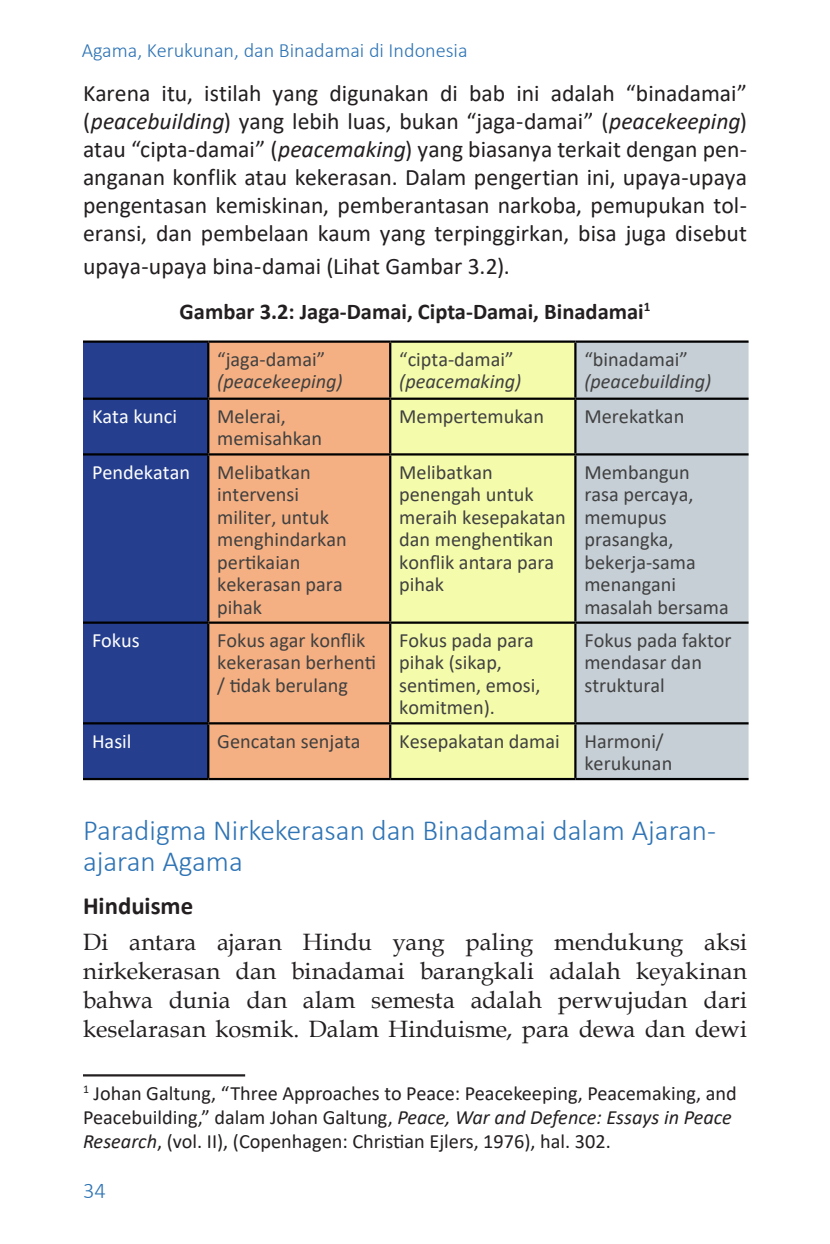
<style>
.page{position:relative;width:830px;height:1244px;background:#fff}
.page>*{position:absolute;margin:0;border:0;box-sizing:border-box;transform-origin:0 0}
.Sub_Bab{font:300 29.25px/31.5px "Calibri";color:#2e74b5}
.Sub_Sub_Bab{font:700 24.75px "Calibri";color:#231f20}
.t1{font:23.62px/28.1px "Calibri";color:#231f20;text-align:justify}
.Isi{font:23.62px/29.2px "Book Antiqua";letter-spacing:.005em;color:#231f20;text-align:justify}
.Gambar_Header{font:700 22.5px "Calibri";color:#231f20}
.t2{font:300 22.5px "Calibri";color:#2e74b5}
.Tabel_Isi{font:20.25px/22.5px "Calibri";color:#404040}
.Footnote_text{font:20.25px/24.3px "Calibri";color:#231f20}
.Tabel_Isi-2{font:italic 20.25px/22.5px "Calibri";color:#404040}
.t3{font:300 20.25px "Calibri";color:#2e74b5}
.Tabel_Isi-3{font:20.25px "Calibri";color:#fff}
.s1{font-style:italic}
.s2{font-style:normal}
</style>
<div class="page">
<div style="left:83px;top:343px;width:124px;height:435px;background:#253f8e"></div>
<div style="left:209px;top:343px;width:180px;height:435px;background:#f4b083"></div>
<div style="left:391px;top:343px;width:183px;height:435px;background:#f4fbab"></div>
<div style="left:576px;top:343px;width:172px;height:435px;background:#c6cfd6"></div>
<hr style="left:83px;top:340px;width:125px;height:3px;background:#000">
<hr style="left:208px;top:340px;width:182px;height:3px;background:#000">
<hr style="left:207px;top:343px;width:2px;height:54px;background:#000">
<hr style="left:390px;top:340px;width:185px;height:3px;background:#000">
<hr style="left:389px;top:343px;width:2px;height:54px;background:#000">
<hr style="left:575px;top:340px;width:173px;height:3px;background:#000">
<hr style="left:574px;top:343px;width:2px;height:54px;background:#000">
<hr style="left:83px;top:397px;width:125px;height:3px;background:#000">
<hr style="left:208px;top:397px;width:182px;height:3px;background:#000">
<hr style="left:207px;top:400px;width:2px;height:53px;background:#000">
<hr style="left:390px;top:397px;width:185px;height:3px;background:#000">
<hr style="left:389px;top:400px;width:2px;height:53px;background:#000">
<hr style="left:575px;top:397px;width:173px;height:3px;background:#000">
<hr style="left:574px;top:400px;width:2px;height:53px;background:#000">
<hr style="left:83px;top:453px;width:125px;height:2px;background:#000">
<hr style="left:208px;top:453px;width:182px;height:2px;background:#000">
<hr style="left:207px;top:455px;width:2px;height:166px;background:#000">
<hr style="left:390px;top:453px;width:185px;height:2px;background:#000">
<hr style="left:389px;top:455px;width:2px;height:166px;background:#000">
<hr style="left:575px;top:453px;width:173px;height:2px;background:#000">
<hr style="left:574px;top:455px;width:2px;height:166px;background:#000">
<hr style="left:83px;top:621px;width:125px;height:3px;background:#000">
<hr style="left:208px;top:621px;width:182px;height:3px;background:#000">
<hr style="left:207px;top:624px;width:2px;height:98px;background:#000">
<hr style="left:390px;top:621px;width:185px;height:3px;background:#000">
<hr style="left:389px;top:624px;width:2px;height:98px;background:#000">
<hr style="left:575px;top:621px;width:173px;height:3px;background:#000">
<hr style="left:574px;top:624px;width:2px;height:98px;background:#000">
<hr style="left:83px;top:722px;width:125px;height:2px;background:#000">
<hr style="left:208px;top:722px;width:182px;height:2px;background:#000">
<hr style="left:207px;top:724px;width:2px;height:54px;background:#000">
<hr style="left:390px;top:722px;width:185px;height:2px;background:#000">
<hr style="left:389px;top:724px;width:2px;height:54px;background:#000">
<hr style="left:575px;top:722px;width:173px;height:2px;background:#000">
<hr style="left:574px;top:724px;width:2px;height:54px;background:#000">
<hr style="left:83px;top:778px;width:125px;height:2px;background:#000">
<hr style="left:208px;top:778px;width:182px;height:2px;background:#000">
<hr style="left:390px;top:778px;width:185px;height:2px;background:#000">
<hr style="left:575px;top:778px;width:173px;height:2px;background:#000">
<hr style="left:83px;top:1074px;width:162px;height:2px;background:#231f20">
<p class="t3" style="left:82px;top:38px;width:387px">Agama, Kerukunan, dan Binadamai di Indonesia</p>
<p class="t1" style="left:83px;top:78px;width:665px">Karena itu, istilah yang digunakan di bab ini adalah “binadamai” (<span class="s1">peacebuilding</span>) yang lebih luas, bukan “jaga-damai” (<span class="s1">peacekeeping</span>) atau “cipta-damai” (<span class="s1">peacemaking</span>) yang biasanya terkait dengan pen&shy;anganan konflik atau kekerasan. Dalam pengertian ini, upaya-upaya pengentasan kemiskinan, pemberantasan narkoba, pemupukan tol&shy;eransi, dan pembelaan kaum yang terpinggirkan, bisa juga disebut</p>
<p class="t1" style="left:83px;top:251px;width:428px">upaya-upaya bina-damai (Lihat Gambar 3.2).</p>
<p class="Gambar_Header" style="left:179px;top:295px;width:472px">Gambar 3.2: Jaga-Damai, Cipta-Damai, Binadamai<sup>1</sup></p>
<p class="Tabel_Isi-2" style="left:217px;top:347px;width:127px"><span class="s2">“jaga-damai” </span>(peacekeeping)</p>
<p class="Tabel_Isi" style="left:399px;top:347px;width:123px">“cipta-damai” <span class="s1">(peacemaking)</span></p>
<p class="Tabel_Isi-2" style="left:584px;top:347px;width:128px"><span class="s2">“binadamai” </span>(peacebuilding)</p>
<p class="Tabel_Isi-3" style="left:92px;top:402px;width:86px">Kata kunci</p>
<p class="Tabel_Isi" style="left:217px;top:404px;width:106px">Melerai, memisahkan</p>
<p class="Tabel_Isi" style="left:399px;top:404px;width:146px">Mempertemukan</p>
<p class="Tabel_Isi" style="left:584px;top:404px;width:101px">Merekatkan</p>
<p class="Tabel_Isi-3" style="left:92px;top:458px;width:99px">Pendekatan</p>
<p class="Tabel_Isi" style="left:217px;top:460px;width:131px">Melibatkan intervensi militer, untuk menghindarkan pertikaian kekerasan para pihak</p>
<p class="Tabel_Isi" style="left:399px;top:460px;width:168px">Melibatkan penengah untuk meraih kesepakatan dan menghentikan konflik antara para pihak</p>
<p class="Tabel_Isi" style="left:584px;top:460px;width:146px">Membangun rasa percaya, memupus prasangka, bekerja-sama menangani masalah bersama</p>
<p class="Tabel_Isi-3" style="left:92px;top:626px;width:49px">Fokus</p>
<p class="Tabel_Isi" style="left:217px;top:628px;width:160px">Fokus agar konflik kekerasan berhenti / tidak berulang</p>
<p class="Tabel_Isi" style="left:399px;top:628px;width:143px">Fokus pada para pihak (sikap, sentimen, emosi, komitmen).</p>
<p class="Tabel_Isi" style="left:584px;top:628px;width:149px">Fokus pada faktor mendasar dan struktural</p>
<p class="Tabel_Isi-3" style="left:92px;top:727px;width:41px">Hasil</p>
<p class="Tabel_Isi" style="left:217px;top:729px;width:145px">Gencatan senjata</p>
<p class="Tabel_Isi" style="left:399px;top:729px;width:162px">Kesepakatan damai</p>
<p class="Tabel_Isi" style="left:584px;top:729px;width:89px">Harmoni/ kerukunan</p>
<p class="Sub_Bab" style="left:83px;top:814px;width:634px">Paradigma Nirkekerasan dan Binadamai dalam Ajaran&shy;ajaran Agama</p>
<p class="Sub_Sub_Bab" style="left:83px;top:888px;width:112px">Hinduisme</p>
<p class="Isi" style="left:83px;top:926px;width:665px">Di antara ajaran Hindu yang paling mendukung aksi nirkekerasan dan binadamai barangkali adalah keyakinan bahwa dunia dan alam semesta adalah perwujudan dari keselarasan kosmik. Dalam Hinduisme, para dewa dan dewi</p>
<p class="Footnote_text" style="left:83px;top:1080px;width:655px"><sup>1</sup> Johan Galtung, “Three Approaches to Peace: Peacekeeping, Peacemaking, and<br>Peacebuilding,” dalam Johan Galtung, <span class="s1">Peace, War and Defence: Essays in Peace<br>Research</span>, (vol. II), (Copenhagen: Christian Ejlers, 1976), hal. 302.</p>
<p class="t2" style="left:83px;top:1176px;width:24px">34</p>
</div>
